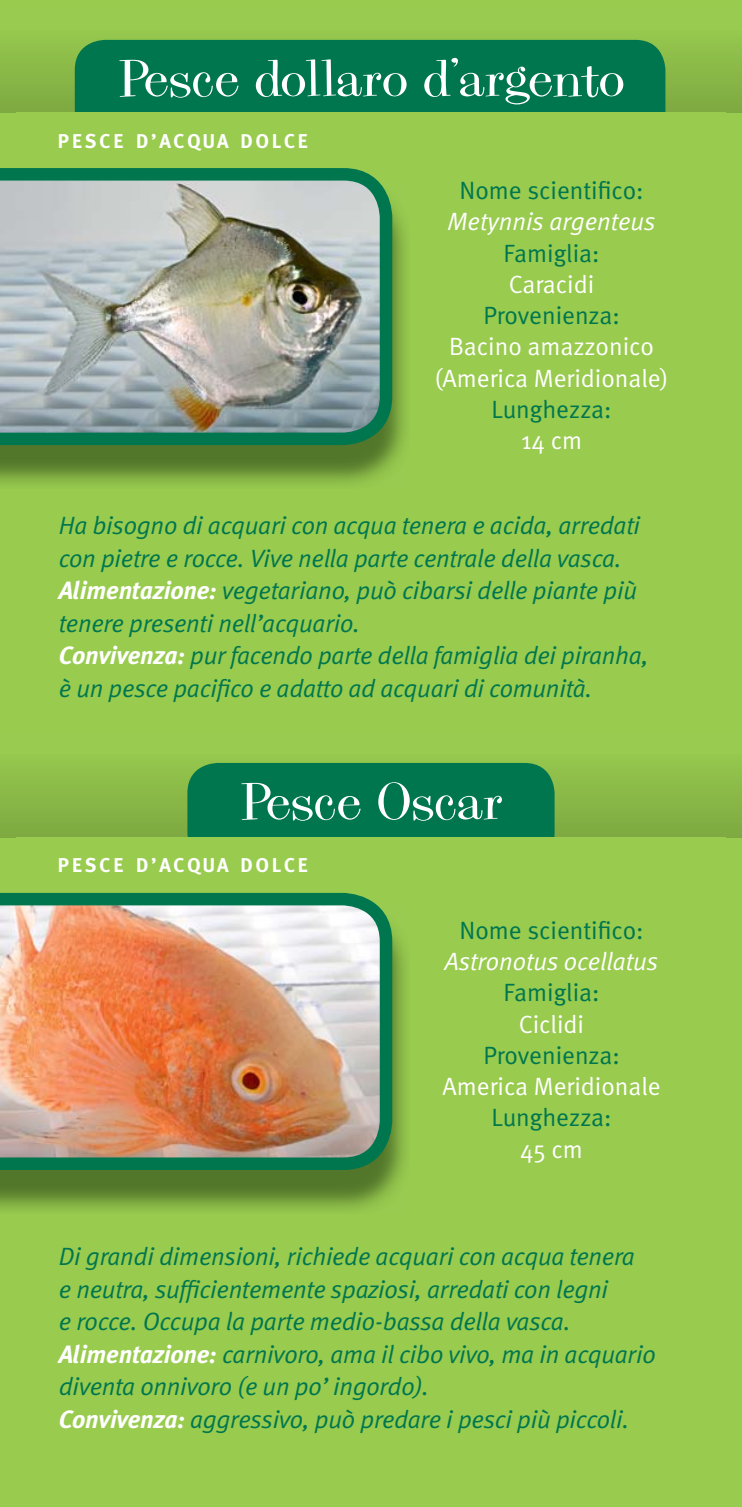
<style>
.page{position:relative;width:742px;height:1507px;background:#fff}
.page>*{position:absolute;margin:0;border:0;box-sizing:border-box;transform-origin:0 0}
.t1{font:55px "Pike";color:#fff;scale:1.3 1}
.t2{font:italic 25px/32.5px "Meta Normal";letter-spacing:-.01em;color:#00764f}
.t3{font:25px "Meta Normal";color:#00764f}
.t4{font:25px/31.2px "Meta Normal";color:#fff;text-align:center}
.t5{font:italic 25px "Meta Normal";color:#fff}
.t6{font:700 20px "Meta";letter-spacing:.15em;color:#fff}
.s1{font-family:"Meta Plus";font-weight:700;color:#fff}
</style>
<div class="page">
<div style="left:0;top:0;width:741px;height:1506px;background:#98cb4e"></div>
<img style="left:0;top:931px;width:406px;height:279px">
<img style="left:0;top:893px;width:392px;height:277px">
<img style="left:0;top:206px;width:406px;height:278px">
<img style="left:0;top:168px;width:392px;height:277px">
<svg style="left:0;top:39px;width:741px;height:73px"></svg>
<div style="left:75px;top:40px;width:590px;height:100px;background:#00764f;border-radius:30px"></div>
<div style="left:16px;top:112px;width:709px;height:45px;background:#98cb4e"></div>
<div style="left:0;top:732px;width:741px;height:105px;background:linear-gradient(to bottom,#9bcf51,#7eaa41)"></div>
<div style="left:187px;top:763px;width:367px;height:100px;background:#00764f;border-radius:30px"></div>
<div style="left:16px;top:837px;width:709px;height:44px;background:#98cb4e"></div>
<h1 class="t1" style="left:117px;top:60px;width:391px">Pesce dollaro d’argento</h1>
<p class="t6" style="left:58px;top:133px;width:251px">PESCE D’ACQUA DOLCE</p>
<p class="t3" style="left:459px;top:181px;width:185px">Nome scientifico:</p>
<p class="t5" style="left:447px;top:212px;width:209px">Metynnis argenteus</p>
<p class="t3" style="left:503px;top:243px;width:97px">Famiglia:</p>
<p class="t4" style="left:508px;top:270px;width:87px">Caracidi</p>
<p class="t3" style="left:483px;top:306px;width:138px">Provenienza:</p>
<p class="t4" style="left:434px;top:333px;width:235px">Bacino amazzonico (America Meridionale)</p>
<p class="t3" style="left:491px;top:400px;width:121px">Lunghezza:</p>
<p class="t4" style="left:520px;top:427px;width:63px">14 cm</p>
<p class="t2" style="left:59px;top:511px;width:591px">Ha bisogno di acquari con acqua tenera e acida, arredati con pietre e rocce. Vive nella parte centrale della vasca.<br><span class="s1">Alimentazione:</span> vegetariano, può cibarsi delle piante più tenere presenti nell’acquario.<br><span class="s1">Convivenza:</span> pur facendo parte della famiglia dei piranha, è un pesce pacifico e adatto ad acquari di comunità.</p>
<h1 class="t1" style="left:239px;top:782px;width:204px">Pesce Oscar</h1>
<p class="t6" style="left:58px;top:857px;width:251px">PESCE D’ACQUA DOLCE</p>
<p class="t3" style="left:459px;top:920px;width:185px">Nome scientifico:</p>
<p class="t5" style="left:444px;top:951px;width:215px">Astronotus ocellatus</p>
<p class="t3" style="left:503px;top:983px;width:97px">Famiglia:</p>
<p class="t4" style="left:518px;top:1010px;width:67px">Ciclidi</p>
<p class="t3" style="left:483px;top:1045px;width:138px">Provenienza:</p>
<p class="t4" style="left:442px;top:1072px;width:219px">America Meridionale</p>
<p class="t3" style="left:491px;top:1108px;width:121px">Lunghezza:</p>
<p class="t4" style="left:520px;top:1135px;width:64px">45 cm</p>
<p class="t2" style="left:59px;top:1242px;width:598px">Di grandi dimensioni, richiede acquari con acqua tenera<br>e neutra, sufficientemente spaziosi, arredati con legni<br>e rocce. Occupa la parte medio-bassa della vasca.<br><span class="s1">Alimentazione:</span> carnivoro, ama il cibo vivo, ma in acquario diventa onnivoro (e un po’ ingordo).<br><span class="s1">Convivenza:</span> aggressivo, può predare i pesci più piccoli.</p>
</div>
